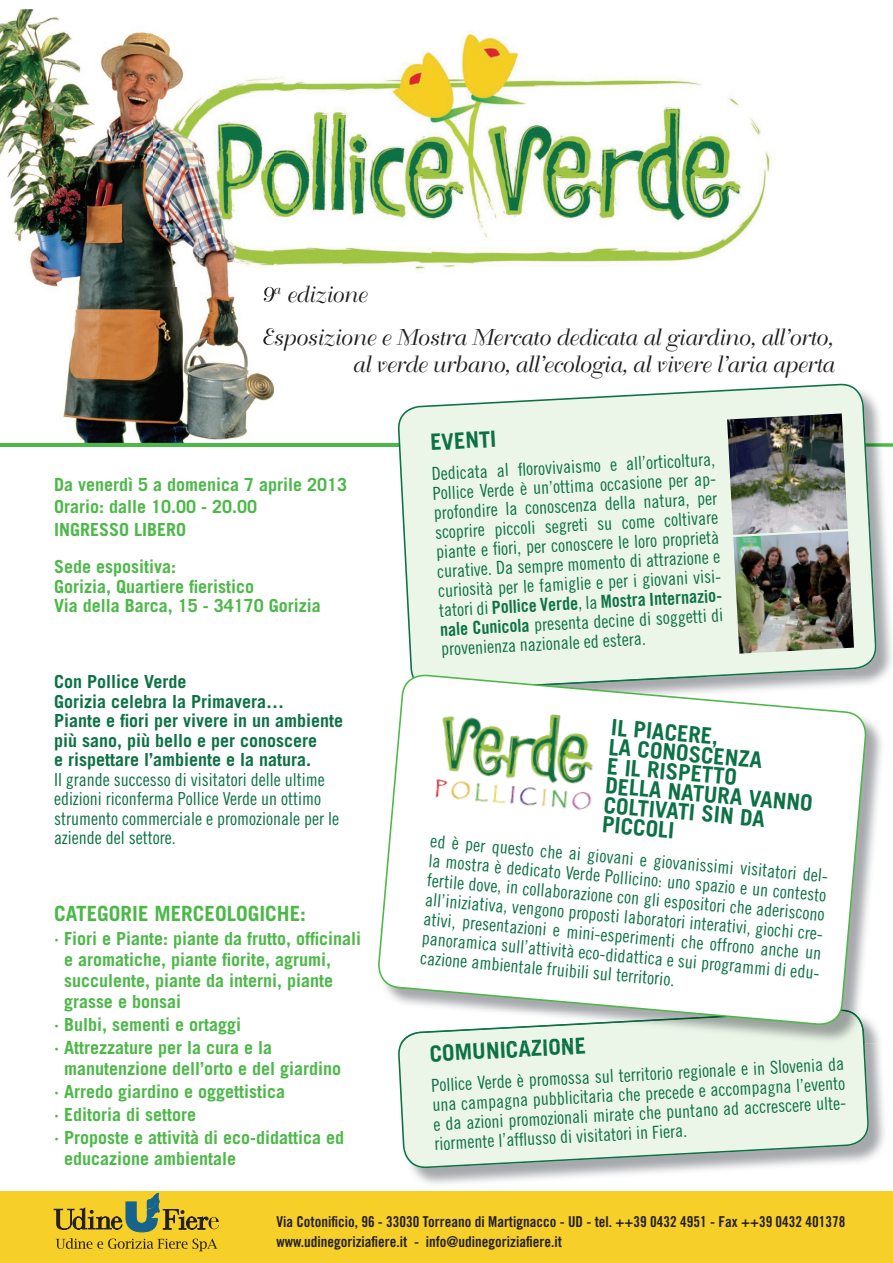
<style>
.page{position:relative;width:893px;height:1263px;background:#fff}
.page>*{position:absolute;margin:0;border:0;box-sizing:border-box;transform-origin:0 0}
.t1{font:22.65px/27.2px "Bellevue";color:#231f20;text-align:right}
.t2{font:700 22.5px/19.5px "Trade Gothic";color:#0c7245}
.t3{font:22.5px "Bellevue";color:#231f20}
.t4{font:700 21px "Trade Gothic";color:#4cb848}
.t5{font:18px/19.5px "Trade Gothic Cond Eighteen";color:#0c7245}
.t6{font:700 18px/23.1px "Trade Gothic";color:#4cb848}
.t7{font:700 18px/19.5px "Trade Gothic";color:#0c7245}
.t8{font:18px "Trade Gothic Bold Cond Twenty";color:#0c7245}
.t9{font:15px/19.5px "Trade Gothic Bold Cond Twenty";color:#231f20}
.s1{font-family:"Trade Gothic Cond Eighteen"}
.s2{font-family:"Trade Gothic Bold Cond Twenty"}
</style>
<div class="page">
<div style="left:0;top:1191px;width:893px;height:72px;background:#f6cf28"></div>
<img style="left:411px;top:1044px;width:473px;height:140px">
<svg style="left:398px;top:1044px;width:471px;height:124px;background:#e3ede1"></svg>
<img style="left:183px;top:32px;width:589px;height:255px">
<svg style="left:54px;top:1193px;width:165px;height:39px"></svg>
<svg style="left:56px;top:1238px;width:161px;height:13px"></svg>
<img style="left:0;top:9px;width:183px;height:434px">
<img style="left:183px;top:287px;width:91px;height:156px">
<img style="left:263px;top:328px;width:11px;height:23px">
<img style="left:260px;top:355px;width:14px;height:23px">
<img style="left:264px;top:287px;width:10px;height:15px">
<hr style="left:0;top:443px;width:893px;height:3px;background:#4cb848">
<img style="left:877px;top:432px;width:16px;height:245px">
<img style="left:877px;top:443px;width:16px;height:3px">
<svg style="left:398px;top:383px;width:479px;height:294px;background:#e7f1e5"></svg>
<img style="left:733px;top:538px;width:121px;height:116px">
<img style="left:727px;top:413px;width:121px;height:123px">
<svg style="left:728px;top:527px;width:127px;height:11px"></svg>
<img style="left:867px;top:720px;width:15px;height:192px">
<img style="left:865px;top:1019px;width:15px;height:25px">
<img style="left:400px;top:1026px;width:465px;height:18px">
<img style="left:456px;top:1037px;width:129px;height:7px">
<svg style="left:378px;top:673px;width:489px;height:353px"></svg>
<img style="left:482px;top:714px;width:70px;height:56px">
<p class="t3" style="left:260px;top:282px;width:107px">9<sup>a</sup> edizione</p>
<p class="t1" style="left:260px;top:324px;width:574px">Esposizione e Mostra Mercato dedicata al giardino, all’orto, al verde urbano, all’ecologia, al vivere l’aria aperta</p>
<p class="t6" style="left:54px;top:473px;width:295px;line-height:22.5px">Da venerdì 5 a domenica 7 aprile 2013<br>Orario: dalle 10.00 - 20.00<br>INGRESSO LIBERO</p>
<p class="t6" style="left:54px;top:557px;width:268px;line-height:19.5px">Sede espositiva:<br>Gorizia, Quartiere fieristico<br>Via della Barca, 15 - 34170 Gorizia</p>
<p class="t7" style="left:54px;top:672px;width:291px">Con Pollice Verde<br>Gorizia celebra la Primavera…<br>Piante e fiori per vivere in un ambiente più sano, più bello e per conoscere<br>e rispettare l’ambiente e la natura.</p>
<p class="t5" style="left:54px;top:770px;width:286px">Il grande successo di visitatori delle ultime edizioni riconferma Pollice Verde un ottimo strumento commerciale e promozionale per le aziende del settore.</p>
<p class="t4" style="left:54px;top:901px;width:254px">CATEGORIE MERCEOLOGICHE:</p>
<p class="t6" style="left:64px;top:927px;width:299px;line-height:21px;text-indent:-10px">· Fiori e Piante: piante da frutto, officinali e aromatiche, piante fiorite, agrumi, succulente, piante da interni, piante grasse e bonsai</p>
<p class="t6" style="left:54px;top:1012px;width:220px">· Bulbi, sementi e ortaggi<br>· Attrezzature per la cura e la</p>
<p class="t6" style="left:54px;top:1056px;width:292px;text-indent:10px">manutenzione dell’orto e del giardino · Arredo giardino e oggettistica<br>· Editoria di settore<br>· Proposte e attività di eco-didattica ed</p>
<p class="t6" style="left:64px;top:1147px;width:174px">educazione ambientale</p>
<p class="t2" style="left:430px;top:432px;width:68px;rotate:-3deg">EVENTI</p>
<p class="t5" style="left:431px;top:464px;width:288px;rotate:-3deg">Dedicata al fl orovivaismo e all’orticoltura, Pollice Verde è un’ottima occasione per ap&shy;profondire la conoscenza della natura, per scoprire piccoli segreti su come coltivare piante e fi ori, per conoscere le loro proprietà curative. Da sempre momento di attrazione e curiosità per le famiglie e per i giovani visi-</p>
<p class="t8" style="left:438px;top:599px;width:288px;rotate:-3deg"><span class="s1">tatori di</span> Pollice Verde<span class="s1">, la</span> Mostra Internazio-</p>
<p class="t5" style="left:440px;top:620px;width:285px;rotate:-3deg"><span class="s2">nale Cunicola</span> presenta decine di soggetti di provenienza nazionale ed estera.</p>
<p class="t2" style="left:611px;top:717px;width:209px;rotate:5deg">IL PIACERE,<br>LA CONOSCENZA<br>E IL RISPETTO<br>DELLA NATURA VANNO<br>COLTIVATI SIN DA<br>PICCOLI</p>
<p class="t5" style="left:431px;top:831px;width:404px;rotate:5deg">ed è per questo che ai giovani e giovanissimi visitatori del&shy;la mostra è dedicato Verde Pollicino: uno spazio e un contesto fertile dove, in collaborazione con gli espositori che aderiscono all’iniziativa, vengono proposti laboratori interativi, giochi cre&shy;ativi, presentazioni e mini-esperimenti che offrono anche un panoramica sull’attività eco-didattica e sui programmi di edu&shy;cazione ambientale fruibili sul territorio.</p>
<p class="t2" style="left:429px;top:1043px;width:158px;rotate:-3deg">COMUNICAZIONE</p>
<p class="t5" style="left:431px;top:1075px;width:418px;rotate:-3deg">Pollice Verde è promossa sul territorio regionale e in Slovenia da una campagna pubblicitaria che precede e accompagna l’evento e da azioni promozionali mirate che puntano ad accrescere ulte&shy;riormente l’affl usso di visitatori in Fiera.</p>
<p class="t9" style="left:276px;top:1212px;width:571px">Via Cotonificio, 96 - 33030 Torreano di Martignacco - UD - tel. ++39 0432 4951 - Fax ++39 0432 401378 www.udinegoriziafiere.it - info@udinegoriziafiere.it</p>
</div>
